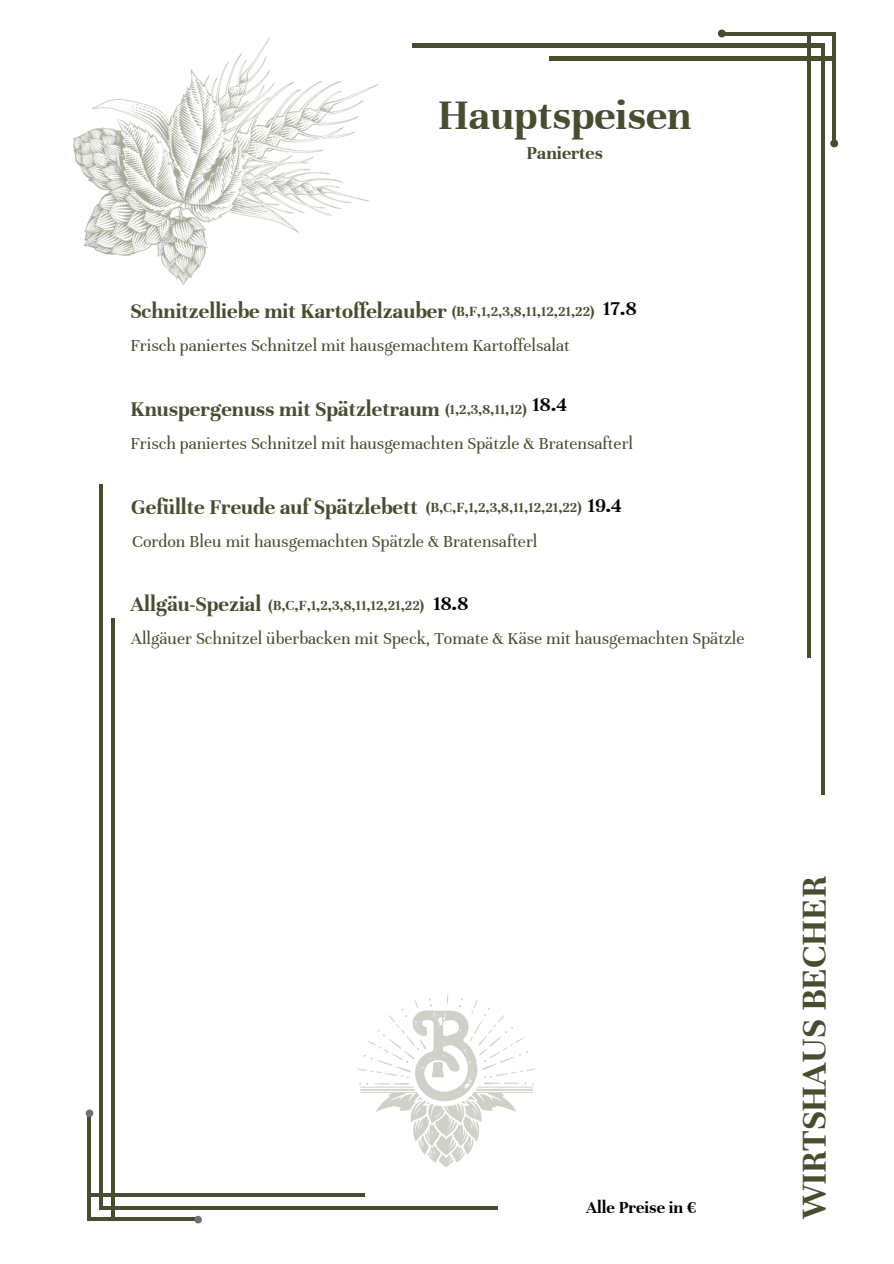
<style>
.page{position:relative;width:894px;height:1264px;background:#fff}
.page>*{position:absolute;margin:0;border:0;box-sizing:border-box;transform-origin:0 0}
.t1{font:700 45px "Unna";color:#484c30}
.t2{font:700 37.5px "Unna";color:#484c30}
.t3{font:700 22.5px "Unna";color:#484c30}
.t4{font:700 21px "Unna";color:#000}
.t5{font:700 19.5px "Unna";color:#484c30}
.t6{font:18px "Unna";color:#484c30}
.t7{font:700 18px "Unna";color:#000}
.t8{font:700 15px "Unna";color:#484c30}
</style>
<div class="page">
<hr style="left:89px;top:1193px;width:275px;height:3px;background:#484c30">
<hr style="left:99px;top:1206px;width:398px;height:3px;background:#484c30">
<hr style="left:88px;top:1113px;width:3px;height:107px;background:#484c30">
<div style="left:86px;top:1109px;width:7px;height:8px;background:#717073;border-radius:50%"></div>
<hr style="left:88px;top:1217px;width:110px;height:3px;background:#484c30">
<div style="left:194px;top:1215px;width:8px;height:8px;background:#717073;border-radius:50%"></div>
<hr style="left:112px;top:618px;width:3px;height:601px;background:#484c30">
<hr style="left:99px;top:484px;width:3px;height:725px;background:#484c30">
<div style="left:830px;top:139px;width:7px;height:8px;background:#484c30;border-radius:50%"></div>
<svg style="left:717px;top:30px;width:8px;height:7px"></svg>
<hr style="left:832px;top:32px;width:3px;height:111px;background:#484c30">
<hr style="left:721px;top:32px;width:114px;height:3px;background:#484c30">
<hr style="left:807px;top:34px;width:3px;height:623px;background:#484c30">
<svg style="left:820px;top:47px;width:4px;height:747px;fill:#484c30"></svg>
<hr style="left:549px;top:57px;width:285px;height:3px;background:#484c30">
<hr style="left:412px;top:44px;width:412px;height:3px;background:#484c30">
<img style="left:73px;top:37px;width:306px;height:248px">
<img style="left:358px;top:994px;width:177px;height:173px">
<h1 class="t1" style="left:438px;top:89px;width:255px">Hauptspeisen</h1>
<h4 class="t5" style="left:526px;top:142px;width:78px">Paniertes</h4>
<h3 class="t3" style="left:130px;top:298px;width:318px">Schnitzelliebe mit Kartoffelzauber</h3>
<h3 class="t6" style="left:130px;top:335px;width:441px">Frisch paniertes Schnitzel mit hausgemachtem Kartoffelsalat</h3>
<h3 class="t8" style="left:452px;top:303px;width:144px">(B,F,1,2,3,8,11,12,21,22)</h3>
<h6 class="t4" style="left:602px;top:296px;width:35px">17.8</h6>
<h5 class="t4" style="left:532px;top:392px;width:36px">18.4</h5>
<h6 class="t3" style="left:130px;top:396px;width:311px">Knuspergenuss mit Spätzletraum</h6>
<h3 class="t6" style="left:130px;top:433px;width:504px">Frisch paniertes Schnitzel mit hausgemachten Spätzle &amp; Bratensafterl</h3>
<h5 class="t8" style="left:445px;top:401px;width:83px">(1,2,3,8,11,12)</h5>
<h3 class="t3" style="left:131px;top:493px;width:288px">Gefüllte Freude auf Spätzlebett</h3>
<h3 class="t6" style="left:132px;top:530px;width:407px">Cordon Bleu mit hausgemachten Spätzle &amp; Bratensafterl</h3>
<h5 class="t4" style="left:587px;top:493px;width:36px">19.4</h5>
<h3 class="t8" style="left:426px;top:499px;width:157px">(B,C,F,1,2,3,8,11,12,21,22)</h3>
<h6 class="t3" style="left:130px;top:591px;width:132px">Allgäu-Spezial</h6>
<p class="t6" style="left:131px;top:628px;width:614px">Allgäuer Schnitzel überbacken mit Speck, Tomate &amp; Käse mit hausgemachten Spätzle</p>
<h2 class="t4" style="left:433px;top:591px;width:37px">18.8</h2>
<h3 class="t8" style="left:268px;top:596px;width:157px">(B,C,F,1,2,3,8,11,12,21,22)</h3>
<h5 class="t7" style="left:586px;top:1197px;width:111px">Alle Preise in €</h5>
<p class="t2" style="left:792px;top:1219px;width:345px;rotate:-90deg">WIRTSHAUS BECHER</p>
</div>
